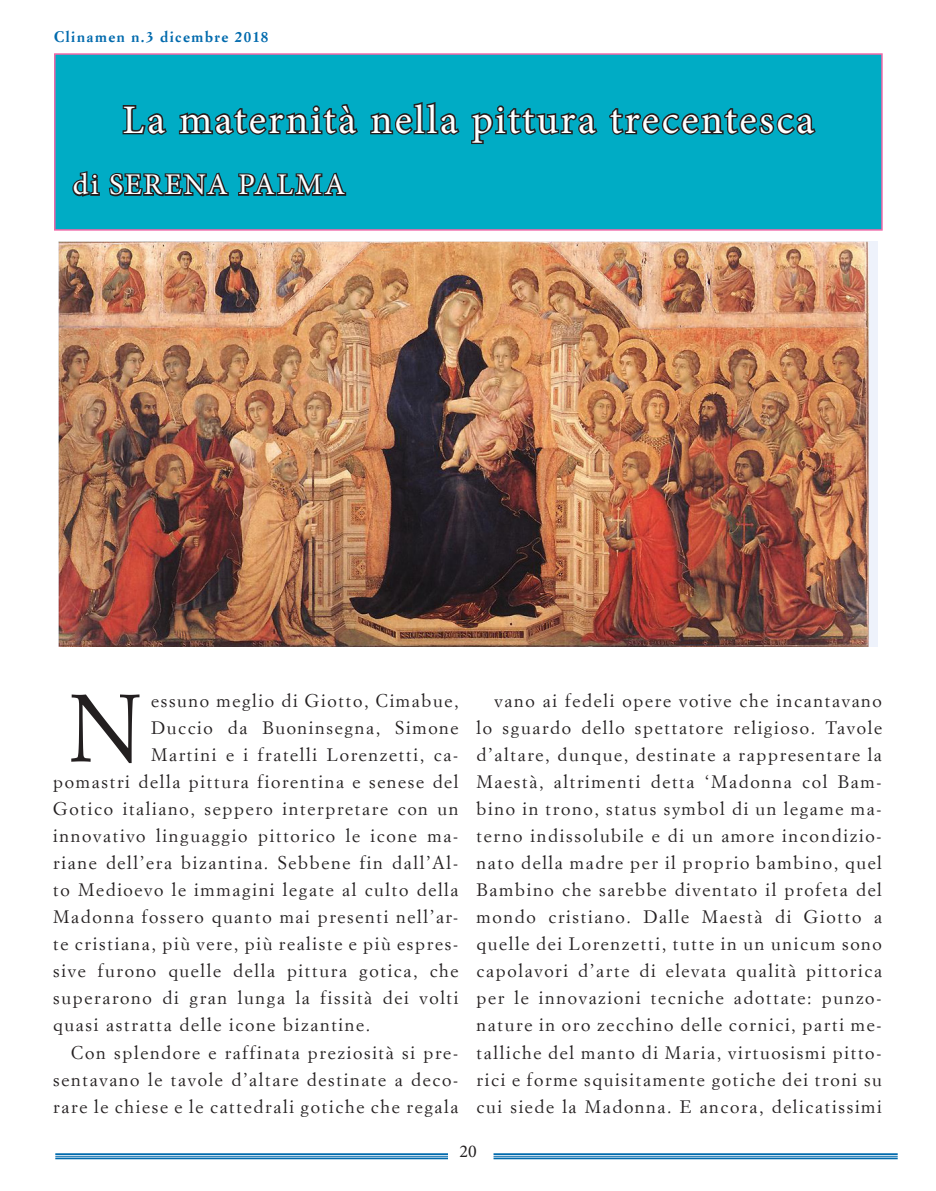
<style>
.page{position:relative;width:936px;height:1191px;background:#fff}
.page>*{position:absolute;margin:0;border:0;box-sizing:border-box;transform-origin:0 0}
.t1{font:93.6px "Simoncini Garamond";color:#231f20}
.t2{font:40.5px "Minion Pro";letter-spacing:.06em;color:#fff}
.t3{font:30px "Minion Pro";letter-spacing:.065em;color:#fff}
.t4{font:18px/27px "Simoncini Garamond";letter-spacing:.09em;color:#231f20;text-align:justify}
.t5{font:18px "Minion Pro";color:#231f20}
.t6{font:700 15px "Simoncini Garamond";letter-spacing:.1em;color:#006aad}
</style>
<div class="page">
<hr style="left:55px;top:1153px;width:393px;height:2px;background:#006aad">
<hr style="left:55px;top:1155px;width:393px;height:1px;background:#006aad">
<hr style="left:55px;top:1157px;width:393px;height:2px;background:#006aad">
<hr style="left:493px;top:1153px;width:404px;height:2px;background:#006aad">
<hr style="left:493px;top:1155px;width:404px;height:1px;background:#006aad">
<hr style="left:493px;top:1157px;width:404px;height:2px;background:#006aad">
<div style="left:55px;top:54px;width:826px;height:176px;background:#00acc5"></div>
<svg style="left:370px;top:102px;width:90px;height:33px"></svg>
<svg style="left:471px;top:105px;width:127px;height:40px"></svg>
<svg style="left:609px;top:108px;width:207px;height:27px"></svg>
<svg style="left:72px;top:171px;width:28px;height:26px"></svg>
<svg style="left:107px;top:104px;width:253px;height:543px"></svg>
<div style="left:54px;top:53px;width:828px;height:178px;border:2px solid #f168a8"></div>
<img style="left:58px;top:241px;width:819px;height:405px">
<p class="t6" style="left:54px;top:28px;width:216px">Clinamen n.3 dicembre 2018</p>
<p class="t2" style="left:123px;top:93px;width:693px">La maternità nella pittura trecentesca</p>
<p class="t3" style="left:73px;top:165px;width:274px">di SERENA PALMA</p>
<p class="t1" style="left:68px;top:671px;width:76px">N</p>
<p class="t4" style="left:151px;top:687px;width:309px">essuno meglio di Giotto, Cimabue,</p>
<p class="t4" style="left:151px;top:714px;width:309px">Duccio da Buoninsegna, Simone</p>
<p class="t4" style="left:151px;top:741px;width:309px">Martini e i fratelli Lorenzetti, ca-</p>
<p class="t4" style="left:53px;top:768px;width:407px">pomastri della pittura fiorentina e senese del</p>
<p class="t4" style="left:53px;top:795px;width:407px">Gotico italiano, seppero interpretare con un</p>
<p class="t4" style="left:53px;top:822px;width:407px">innovativo linguaggio pittorico le icone ma-</p>
<p class="t4" style="left:53px;top:849px;width:407px">riane dell’era bizantina. Sebbene fin dall’Al-</p>
<p class="t4" style="left:53px;top:876px;width:407px">to Medioevo le immagini legate al culto della</p>
<p class="t4" style="left:53px;top:903px;width:407px">Madonna fossero quanto mai presenti nell’ar-</p>
<p class="t4" style="left:53px;top:930px;width:407px">te cristiana, più vere, più realiste e più espres-</p>
<p class="t4" style="left:53px;top:957px;width:407px">sive furono quelle della pittura gotica, che</p>
<p class="t4" style="left:53px;top:984px;width:407px">superarono di gran lunga la fissità dei volti</p>
<p class="t4" style="left:53px;top:1011px;width:318px">quasi astratta delle icone bizantine.</p>
<p class="t4" style="left:53px;top:1038px;width:407px;text-indent:18px">Con splendore e raffinata preziosità si pre&shy;sentavano le tavole d’altare destinate a deco&shy;rare le chiese e le cattedrali gotiche che regala</p>
<p class="t4" style="left:476px;top:687px;width:407px;text-indent:18px">vano ai fedeli opere votive che incantavano lo sguardo dello spettatore religioso. Tavole d’altare, dunque, destinate a rappresentare la Maestà, altrimenti detta ‘Madonna col Bam&shy;bino in trono, status symbol di un legame ma&shy;terno indissolubile e di un amore incondizio&shy;nato della madre per il proprio bambino, quel Bambino che sarebbe diventato il profeta del mondo cristiano. Dalle Maestà di Giotto a quelle dei Lorenzetti, tutte in un unicum sono capolavori d’arte di elevata qualità pittorica per le innovazioni tecniche adottate: punzo&shy;nature in oro zecchino delle cornici, parti me&shy;talliche del manto di Maria, virtuosismi pitto&shy;rici e forme squisitamente gotiche dei troni su cui siede la Madonna. E ancora, delicatissimi</p>
<p class="t5" style="left:459px;top:1139px;width:19px">20</p>
</div>
